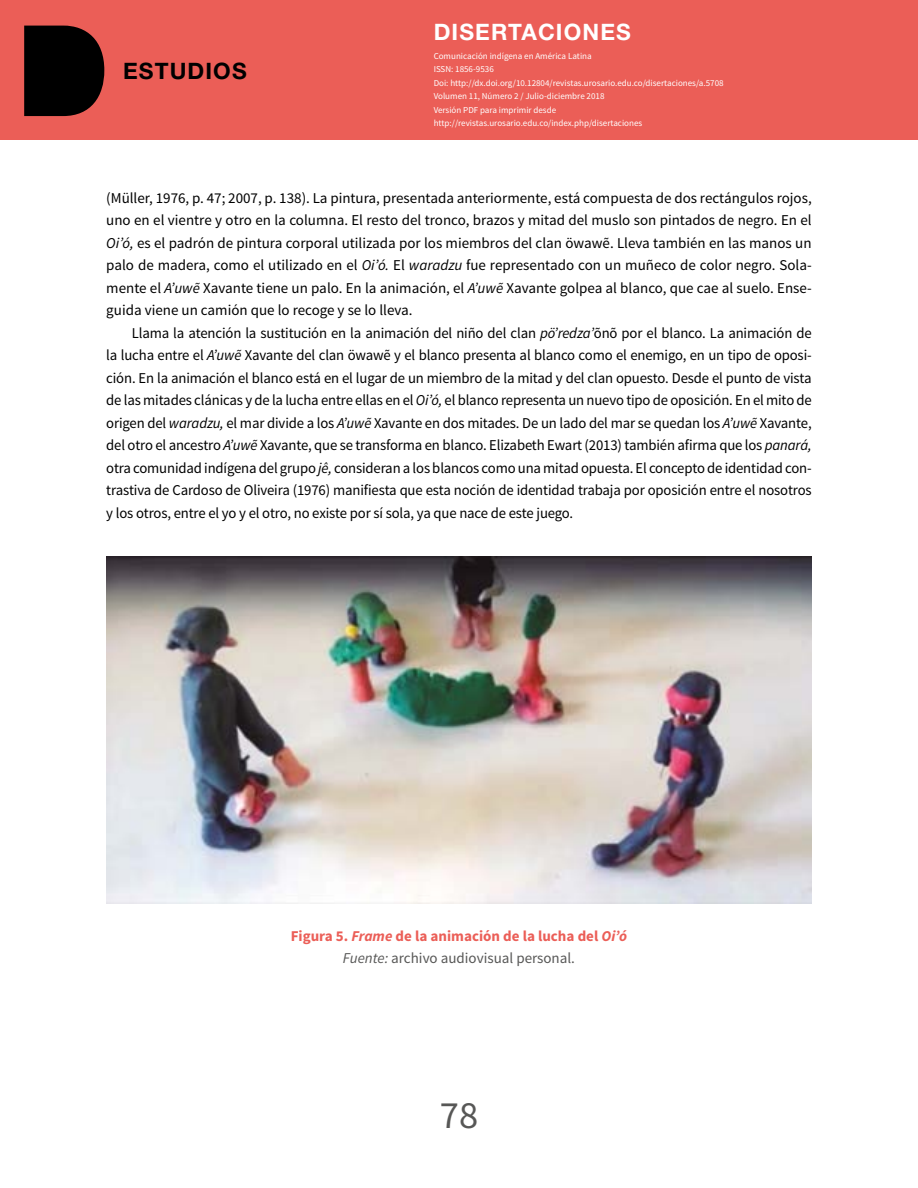
<style>
.page{position:relative;width:918px;height:1188px;background:#fff}
.page>*{position:absolute;margin:0;border:0;box-sizing:border-box;transform-origin:0 0}
.t1{font:38.4px "Source Sans Pro";color:#575756}
.t2{font:700 22.65px "Helvetica Neue LT Std";letter-spacing:.05em;color:#fff}
.t3{font:700 22.65px "Helvetica Neue LT Std";letter-spacing:.05em;color:#000}
.t4{font:15px/22.5px "Source Sans Pro";letter-spacing:-.01em;color:#000;text-align:justify}
.t5{font:700 15px/22.5px "Source Sans Pro";color:#eb5e57;text-align:center}
.t6{font:9px/13.5px "Source Sans Pro";color:#fff}
.s1{font-style:inherit}
.s2{font-style:italic}
.s3{font-weight:400;font-style:italic;color:#575756}
.s4{font-weight:400;color:#575756}
</style>
<div class="page">
<div style="left:0;top:0;width:918px;height:139px;background:#eb5e57"></div>
<svg style="left:24px;top:26px;width:80px;height:90px;background:#150807"></svg>
<img style="left:106px;top:557px;width:706px;height:346px">
<h2 class="t3" style="left:123px;top:57px;width:125px">ESTUDIOS</h2>
<h2 class="t2" style="left:434px;top:18px;width:182px">DISERTACIONES</h2>
<p class="t6" style="left:434px;top:49px;width:292px">Comunicación indígena en América Latina<br><span class="s1">I SSN</span> : 1856-9536<br>Doi: http://dx.doi.org/10.12804/revistas.urosario.edu.co/disertaciones/a.5708<br>Volumen 11, Número 2 / Julio-diciembre 2018<br>Versión <span class="s1">PDF</span> para imprimir desde http://revistas.urosario.edu.co/index.php/disertaciones</p>
<p class="t4" style="left:106px;top:187px;width:707px">(Müller, 1976, p. 47; 2007, p. 138). La pintura, presentada anteriormente, está compuesta de dos rectángulos rojos, uno en el vientre y otro en la columna. El resto del tronco, brazos y mitad del muslo son pintados de negro. En el <span class="s2">Oi’ó,</span> es el padrón de pintura corporal utilizada por los miembros del clan öwawẽ. Lleva también en las manos un palo de madera, como el utilizado en el <span class="s2">Oi’ó.</span> El <span class="s2">waradzu</span> fue representado con un muñeco de color negro. Sola&shy;mente el <span class="s2">A’uwẽ</span> Xavante tiene un palo. En la animación, el <span class="s2">A’uwẽ</span> Xavante golpea al blanco, que cae al suelo. Ense&shy;guida viene un camión que lo recoge y se lo lleva.</p>
<p class="t4" style="left:106px;top:322px;width:707px;text-indent:26px">Llama la atención la sustitución en la animación del niño del clan <span class="s2">pö’redza’</span>õnõ por el blanco. La animación de la lucha entre el <span class="s2">A’uwẽ</span> Xavante del clan öwawẽ y el blanco presenta al blanco como el enemigo, en un tipo de oposi&shy;ción. En la animación el blanco está en el lugar de un miembro de la mitad y del clan opuesto. Desde el punto de vista de las mitades clánicas y de la lucha entre ellas en el <span class="s2">Oi’ó,</span> el blanco representa un nuevo tipo de oposición. En el mito de origen del <span class="s2">waradzu,</span> el mar divide a los <span class="s2">A’uwẽ</span> Xavante en dos mitades. De un lado del mar se quedan los <span class="s2">A’uwẽ</span> Xavante, del otro el ancestro <span class="s2">A’uwẽ</span> Xavante, que se transforma en blanco. Elizabeth Ewart (2013) también afirma que los <span class="s2">panará, </span>otra comunidad indígena del grupo <span class="s2">jê,</span> consideran a los blancos como una mitad opuesta. El concepto de identidad con&shy;trastiva de Cardoso de Oliveira (1976) manifiesta que esta noción de identidad trabaja por oposición entre el nosotros y los otros, entre el yo y el otro, no existe por sí sola, ya que nace de este juego.</p>
<p class="t5" style="left:291px;top:925px;width:338px">Figura 5. <span class="s2">Frame</span> de la animación de la lucha del <span class="s2">Oi’ó<br></span><span class="s3">Fuente:</span> <span class="s4">archivo audiovisual personal.</span></p>
<h1 class="t1" style="left:440px;top:1092px;width:40px">78</h1>
</div>
